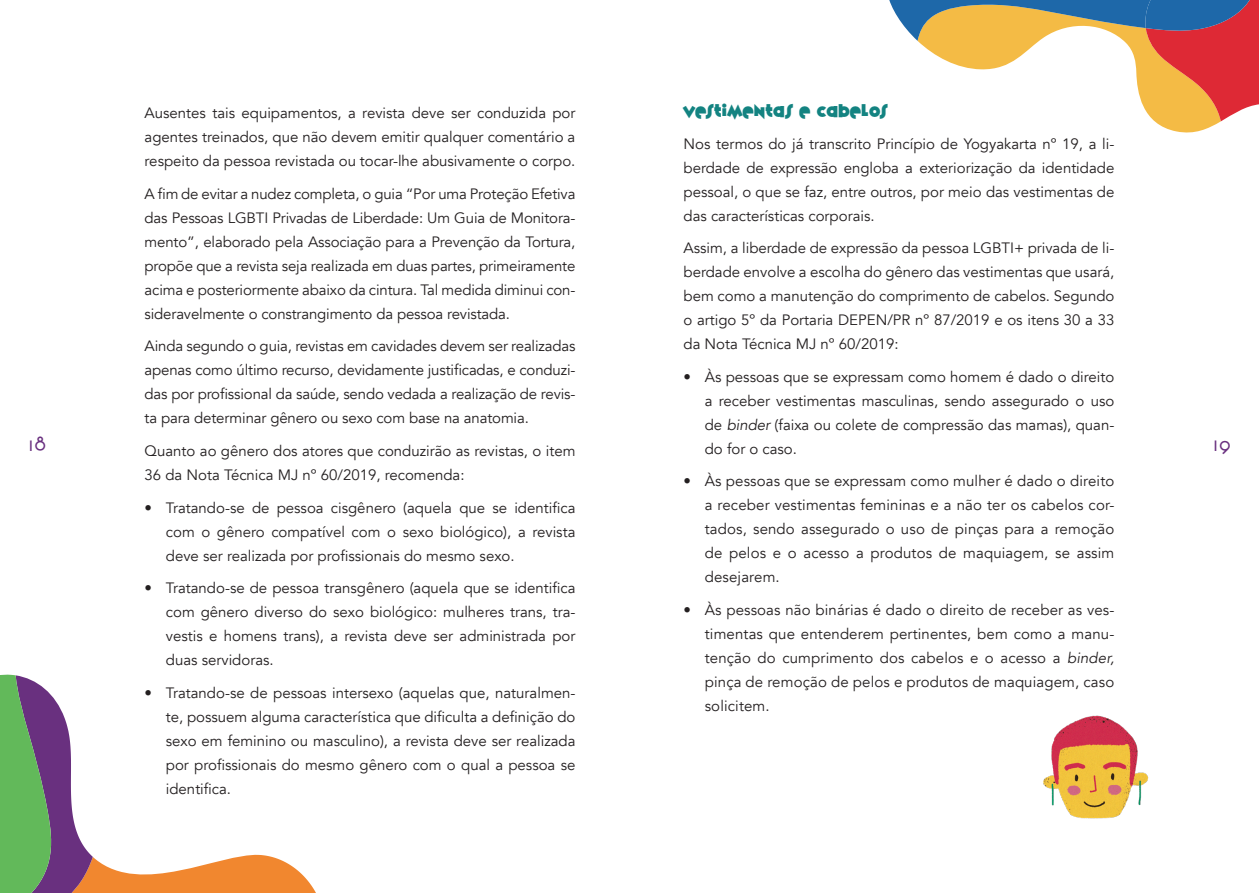
<style>
.page{position:relative;width:1259px;height:893px;background:#fff}
.page>*{position:absolute;margin:0;border:0;box-sizing:border-box;transform-origin:0 0}
.t1{font:300 18px "Variex OT";color:#69307f}
.t2{font:15px/24px "Avenir";color:#231f20;text-align:justify}
.t3{font:700 15px "Variex OT";color:#138381}
.s1{font-style:italic}
</style>
<div class="page">
<svg style="left:0;top:674px;width:316px;height:219px"></svg>
<svg style="left:889px;top:0;width:370px;height:133px"></svg>
<img style="left:1043px;top:715px;width:106px;height:104px">
<p class="t3" style="left:683px;top:103px;width:206px">VESTIMENTAS E CABELOS</p>
<p class="t2" style="left:683px;top:132px;width:432px">Nos termos do já transcrito Princípio de Yogyakarta nº 19, a li&shy;berdade de expressão engloba a exteriorização da identidade pessoal, o que se faz, entre outros, por meio das vestimentas de das características corporais.</p>
<p class="t2" style="left:683px;top:236px;width:432px">Assim, a liberdade de expressão da pessoa LGBTI+ privada de li&shy;berdade envolve a escolha do gênero das vestimentas que usará, bem como a manutenção do comprimento de cabelos. Segundo o artigo 5º da Portaria DEPEN/PR nº 87/2019 e os itens 30 a 33 da Nota Técnica MJ nº 60/2019:</p>
<p class="t2" style="left:705px;top:365px;width:411px;text-indent:-21px">• Às pessoas que se expressam como homem é dado o direito a receber vestimentas masculinas, sendo assegurado o uso de <span class="s1">binder</span> (faixa ou colete de compressão das mamas), quan&shy;do for o caso.</p>
<p class="t2" style="left:705px;top:469px;width:411px;text-indent:-21px">• Às pessoas que se expressam como mulher é dado o direito a receber vestimentas femininas e a não ter os cabelos cor&shy;tados, sendo assegurado o uso de pinças para a remoção de pelos e o acesso a produtos de maquiagem, se assim desejarem.</p>
<p class="t2" style="left:705px;top:598px;width:411px;text-indent:-21px">• Às pessoas não binárias é dado o direito de receber as ves&shy;timentas que entenderem pertinentes, bem como a manu&shy;tenção do cumprimento dos cabelos e o acesso a <span class="s1">binder, </span>pinça de remoção de pelos e produtos de maquiagem, caso solicitem.</p>
<p class="t2" style="left:145px;top:102px;width:432px">Ausentes tais equipamentos, a revista deve ser conduzida por agentes treinados, que não devem emitir qualquer comentário a respeito da pessoa revistada ou tocar-lhe abusivamente o corpo.</p>
<p class="t2" style="left:145px;top:182px;width:432px">A fim de evitar a nudez completa, o guia “Por uma Proteção Efetiva das Pessoas LGBTI Privadas de Liberdade: Um Guia de Monitora&shy;mento”, elaborado pela Associação para a Prevenção da Tortura, propõe que a revista seja realizada em duas partes, primeiramente acima e posteriormente abaixo da cintura. Tal medida diminui con&shy;sideravelmente o constrangimento da pessoa revistada.</p>
<p class="t2" style="left:145px;top:335px;width:432px">Ainda segundo o guia, revistas em cavidades devem ser realizadas apenas como último recurso, devidamente justificadas, e conduzi&shy;das por profissional da saúde, sendo vedada a realização de revis&shy;ta para determinar gênero ou sexo com base na anatomia.</p>
<p class="t2" style="left:145px;top:439px;width:432px">Quanto ao gênero dos atores que conduzirão as revistas, o item<br>36 da Nota Técnica MJ nº 60/2019, recomenda:</p>
<p class="t2" style="left:166px;top:496px;width:411px;text-indent:-21px">• Tratando-se de pessoa cisgênero (aquela que se identifica com o gênero compatível com o sexo biológico), a revista deve ser realizada por profissionais do mesmo sexo.</p>
<p class="t2" style="left:166px;top:576px;width:411px;text-indent:-21px">• Tratando-se de pessoa transgênero (aquela que se identifica com gênero diverso do sexo biológico: mulheres trans, tra&shy;vestis e homens trans), a revista deve ser administrada por duas servidoras.</p>
<p class="t2" style="left:166px;top:681px;width:411px;text-indent:-21px">• Tratando-se de pessoas intersexo (aquelas que, naturalmen&shy;te, possuem alguma característica que dificulta a definição do sexo em feminino ou masculino), a revista deve ser realizada por profissionais do mesmo gênero com o qual a pessoa se identifica.</p>
<p class="t1" style="left:28px;top:436px;width:20px">18</p>
<p class="t1" style="left:1212px;top:436px;width:20px">19</p>
</div>
